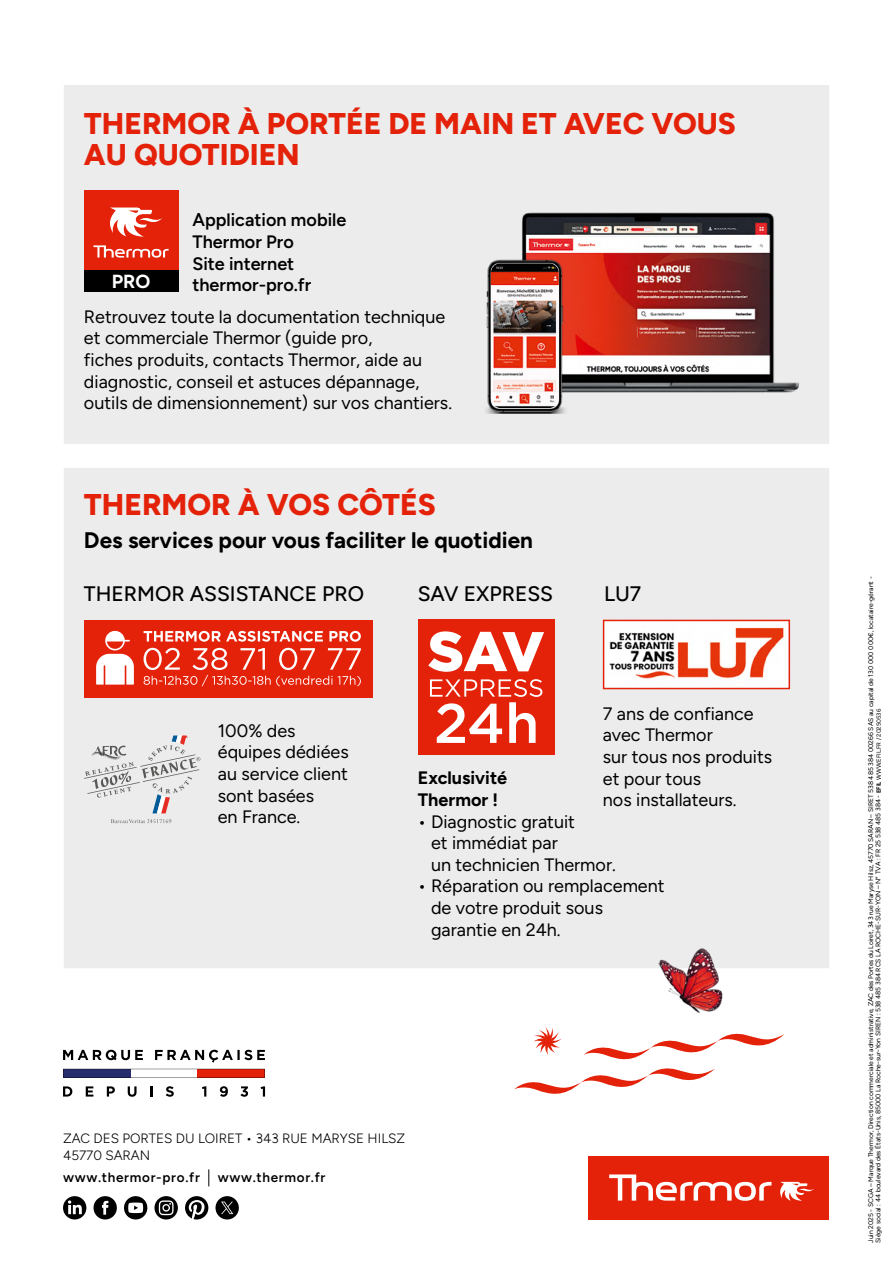
<style>
.page{position:relative;width:893px;height:1263px;background:#fff}
.page>*{position:absolute;margin:0;border:0;box-sizing:border-box;transform-origin:0 0}
.t1{font:800 30px/31.5px "Figtree";color:#e4220a}
.t2{font:700 22.5px "Figtree";color:#000}
.t3{font:500 21px "Figtree";color:#000}
.t4{font:700 18.9px "Figtree";color:#fff}
.t5{font:18px/21.6px "Figtree";color:#000}
.t6{font:600 18px/21.6px "Figtree";color:#000}
.t7{font:700 18px/21.6px "Figtree";color:#000}
.t8{font:300 13.5px/16.5px "Figtree";color:#000}
.t9{font:600 13.5px "Figtree";letter-spacing:.05em;color:#000}
.t10{font:6.75px/7.5px "Figtree";letter-spacing:-.005em;color:#000}
.s1{font-weight:700;font-size:6px}
.s2{font-size:6px}
</style>
<div class="page">
<svg style="left:63px;top:1050px;width:202px;height:12px"></svg>
<svg style="left:63px;top:1086px;width:9px;height:10px"></svg>
<svg style="left:86px;top:1086px;width:7px;height:10px"></svg>
<svg style="left:107px;top:1086px;width:8px;height:10px"></svg>
<svg style="left:128px;top:1086px;width:9px;height:11px"></svg>
<svg style="left:150px;top:1086px;width:3px;height:10px"></svg>
<svg style="left:166px;top:1086px;width:8px;height:11px"></svg>
<svg style="left:202px;top:1086px;width:4px;height:10px"></svg>
<svg style="left:220px;top:1086px;width:8px;height:11px"></svg>
<svg style="left:240px;top:1086px;width:8px;height:11px"></svg>
<svg style="left:261px;top:1086px;width:4px;height:10px"></svg>
<svg style="left:63px;top:1069px;width:202px;height:8px"></svg>
<svg style="left:208px;top:1169px;width:1px;height:17px"></svg>
<svg style="left:185px;top:1196px;width:23px;height:23px"></svg>
<div style="left:94px;top:1196px;width:23px;height:23px;background:#000;border-radius:50%"></div>
<svg style="left:102px;top:1201px;width:6px;height:14px"></svg>
<div style="left:124px;top:1196px;width:23px;height:23px;background:#000;border-radius:50%"></div>
<svg style="left:128px;top:1202px;width:15px;height:11px"></svg>
<svg style="left:154px;top:1196px;width:24px;height:23px"></svg>
<svg style="left:63px;top:1196px;width:23px;height:23px"></svg>
<svg style="left:215px;top:1196px;width:24px;height:23px"></svg>
<div style="left:588px;top:1156px;width:240px;height:63px;background:#e4220a"></div>
<svg style="left:609px;top:1174px;width:205px;height:27px"></svg>
<div style="left:64px;top:85px;width:765px;height:359px;background:#ececec"></div>
<img style="left:488px;top:194px;width:330px;height:213px">
<img style="left:481px;top:254px;width:88px;height:163px">
<img style="left:491px;top:263px;width:68px;height:145px">
<div style="left:84px;top:191px;width:95px;height:94px;background:#e4220a"></div>
<svg style="left:110px;top:208px;width:53px;height:29px"></svg>
<svg style="left:93px;top:245px;width:76px;height:13px"></svg>
<div style="left:84px;top:270px;width:95px;height:22px;background:#000"></div>
<svg style="left:514px;top:1027px;width:270px;height:67px"></svg>
<div style="left:64px;top:468px;width:765px;height:500px;background:#ececec"></div>
<div style="left:418px;top:620px;width:137px;height:135px;background:#e4220a"></div>
<svg style="left:428px;top:631px;width:116px;height:41px"></svg>
<svg style="left:430px;top:679px;width:112px;height:64px"></svg>
<img style="left:658px;top:948px;width:65px;height:65px">
<div style="left:84px;top:620px;width:288px;height:78px;background:#e4220a"></div>
<svg style="left:144px;top:631px;width:217px;height:11px"></svg>
<svg style="left:144px;top:648px;width:217px;height:38px"></svg>
<svg style="left:96px;top:631px;width:38px;height:54px"></svg>
<img style="left:606px;top:623px;width:181px;height:63px">
<div style="left:603px;top:620px;width:187px;height:69px;border:2px solid #e4220a"></div>
<svg style="left:84px;top:735px;width:116px;height:78px;background:#dad9da"></svg>
<svg style="left:111px;top:819px;width:60px;height:4px"></svg>
<h1 class="t1" style="left:84px;top:107px;width:653px">THERMOR À PORTÉE DE MAIN ET AVEC VOUS<br>AU QUOTIDIEN</h1>
<p class="t6" style="left:192px;top:209px;width:155px">Application mobile<br>Thermor Pro<br>Site internet thermor-pro.fr</p>
<p class="t5" style="left:84px;top:306px;width:370px">Retrouvez toute la documentation technique et commerciale Thermor (guide pro,<br>fiches produits, contacts Thermor, aide au diagnostic, conseil et astuces dépannage, outils de dimensionnement) sur vos chantiers.</p>
<p class="t4" style="left:112px;top:270px;width:40px">PRO</p>
<h1 class="t1" style="left:84px;top:488px;width:353px">THERMOR À VOS CÔTÉS</h1>
<p class="t2" style="left:84px;top:527px;width:450px">Des services pour vous faciliter le quotidien</p>
<p class="t3" style="left:84px;top:582px;width:282px">THERMOR ASSISTANCE PRO</p>
<p class="t3" style="left:418px;top:582px;width:137px">SAV EXPRESS</p>
<p class="t3" style="left:604px;top:582px;width:39px">LU7</p>
<p class="t5" style="left:218px;top:720px;width:132px">100% des équipes dédiées au service client sont basées<br>en France.</p>
<p class="t5" style="left:603px;top:703px;width:171px">7 ans de confiance avec Thermor<br>sur tous nos produits et pour tous<br>nos installateurs.</p>
<p class="t7" style="left:418px;top:767px;width:91px">Exclusivité<br>Thermor !</p>
<p class="t5" style="left:431px;top:810px;width:186px;text-indent:-13px">• Diagnostic gratuit<br>et immédiat par<br>un technicien Thermor.</p>
<p class="t5" style="left:431px;top:875px;width:235px;text-indent:-13px">• Réparation ou remplacement de votre produit sous garantie en 24h.</p>
<p class="t8" style="left:63px;top:1130px;width:344px">ZAC DES PORTES DU LOIRET • 343 RUE MARYSE HILSZ<br>45770 SARAN</p>
<p class="t9" style="left:63px;top:1169px;width:138px">www.thermor-pro.fr</p>
<p class="t9" style="left:218px;top:1169px;width:109px">www.thermor.fr</p>
<p class="t10" style="left:867px;top:1243px;width:668px;rotate:-90deg">Juin 2025 - SCGA – Marque Thermor, Direction commerciale et administrative, ZAC des Portes du Loiret, 343 rue Maryse Hilsz, 45770 SARAN – SIRET 538 485 384 00266 SAS au capital de 130 000 000€, locataire-gérant -<br>Siège social : 44 boulevard des États-Unis, 85000 La Roche-sur-Yon SIREN : 538 485 384 RCS LA ROCHE-SUR-YON – N° TVA : FR 25 538 485 384 - <span class="s1">EFIL</span> <span class="s2">WWW.EFIL.FR / 20250536</span></p>
</div>
